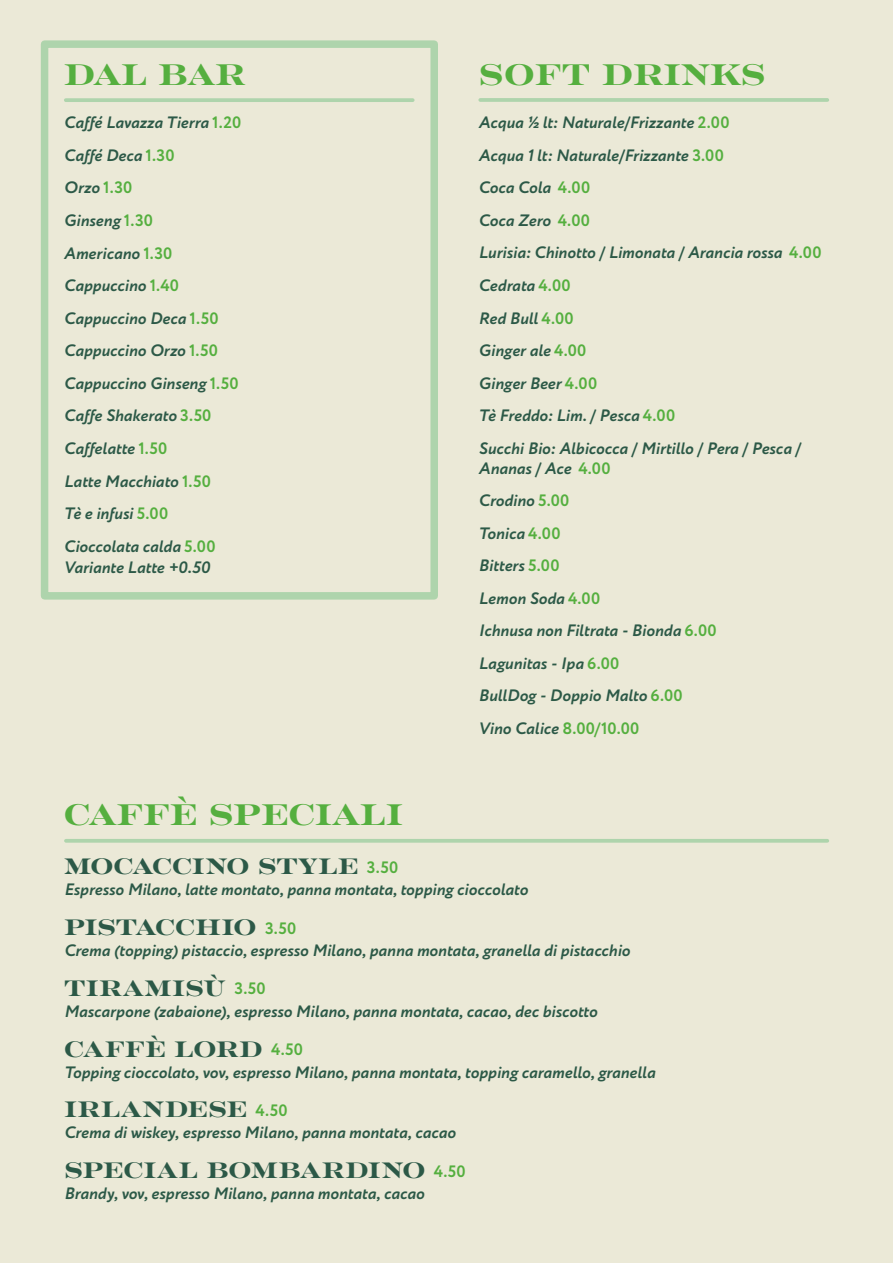
<style>
.page{position:relative;width:893px;height:1263px;background:#ebe9d7}
.page>*{position:absolute;margin:0;border:0;box-sizing:border-box;transform-origin:0 0}
.t1{font:30px "Rosella Solid";color:#55af3f}
.t2{font:22.5px "Rosella Solid";letter-spacing:.005em;color:#2c5947}
.t3{font:22.5px "Rosella Solid";letter-spacing:.025em;color:#2c5947}
.t4{font:italic 700 16.5px/32.5px "Circe";color:#2c5947}
.s1{font-style:normal;color:#55af3f}
.s2{font-family:"Circe";font-weight:700;font-size:16.5px;color:#55af3f}
</style>
<div class="page">
<div style="left:41px;top:40px;width:397px;height:560px;border:8px solid #aed4ac"></div>
<svg style="left:66px;top:98px;width:347px;height:4px"></svg>
<hr style="left:480px;top:98px;width:347px;height:4px;background:#aed4ac">
<svg style="left:66px;top:839px;width:761px;height:4px;fill:#aed4ac"></svg>
<h1 class="t1" style="left:64px;top:48px;width:183px">DAL BAR</h1>
<h1 class="t1" style="left:478px;top:48px;width:288px">SOFT DRINKS</h1>
<p class="t4" style="left:64px;top:107px;width:179px">Caffé Lavazza Tierra <span class="s1">1.20<br></span>Caffé Deca <span class="s1">1.30<br></span>Orzo <span class="s1">1.30<br></span>Ginseng <span class="s1">1.30<br></span>Americano <span class="s1">1.30<br></span>Cappuccino <span class="s1">1.40<br></span>Cappuccino Deca <span class="s1">1.50<br></span>Cappuccino Orzo <span class="s1">1.50<br></span>Cappuccino Ginseng <span class="s1">1.50<br></span>Caffe Shakerato <span class="s1">3.50<br></span>Caffelatte <span class="s1">1.50<br></span>Latte Macchiato <span class="s1">1.50<br></span>Tè e infusi <span class="s1">5.00<br></span>Cioccolata calda <span class="s1">5.00</span></p>
<p class="t4" style="left:64px;top:551px;width:148px">Variante Latte +0.50</p>
<p class="t4" style="left:479px;top:107px;width:344px">Acqua 1/2 lt: Naturale/Frizzante <span class="s1">2.00<br></span>Acqua 1 lt: Naturale/Frizzante <span class="s1">3.00<br></span>Coca Cola <span class="s1">4.00<br></span>Coca Zero <span class="s1">4.00<br></span>Lurisia: Chinotto / Limonata / Arancia rossa <span class="s1">4.00<br></span>Cedrata <span class="s1">4.00<br></span>Red Bull <span class="s1">4.00<br></span>Ginger ale <span class="s1">4.00<br></span>Ginger Beer <span class="s1">4.00<br></span>Tè Freddo: Lim. / Pesca <span class="s1">4.00<br></span>Succhi Bio: Albicocca / Mirtillo / Pera / Pesca /</p>
<p class="t4" style="left:479px;top:452px;width:240px">Ananas / Ace <span class="s1">4.00<br></span>Crodino <span class="s1">5.00<br></span>Tonica <span class="s1">4.00<br></span>Bitters <span class="s1">5.00<br></span>Lemon Soda <span class="s1">4.00<br></span>Ichnusa non Filtrata - Bionda <span class="s1">6.00<br></span>Lagunitas - Ipa <span class="s1">6.00<br></span>BullDog - Doppio Malto <span class="s1">6.00<br></span>Vino Calice <span class="s1">8.00/10.00</span></p>
<h1 class="t1" style="left:64px;top:789px;width:341px">CAFFÈ SPECIALI</h1>
<h2 class="t2" style="left:64px;top:847px;width:336px">MOCACCINO STYLE <span class="s2">3.50</span></h2>
<p class="t4" style="left:64px;top:874px;width:465px">Espresso Milano, latte montato, panna montata, topping cioccolato</p>
<h2 class="t2" style="left:64px;top:908px;width:234px">PISTACCHIO <span class="s2">3.50</span></h2>
<p class="t4" style="left:64px;top:935px;width:568px">Crema (topping) pistaccio, espresso Milano, panna montata, granella di pistacchio</p>
<h2 class="t2" style="left:64px;top:968px;width:203px">TIRAMISÙ <span class="s2">3.50</span></h2>
<p class="t4" style="left:64px;top:996px;width:535px">Mascarpone (zabaione), espresso Milano, panna montata, cacao, dec biscotto</p>
<h2 class="t2" style="left:64px;top:1029px;width:240px">CAFFÈ LORD <span class="s2">4.50</span></h2>
<p class="t4" style="left:64px;top:1056px;width:593px">Topping cioccolato, vov, espresso Milano, panna montata, topping caramello, granella</p>
<h2 class="t3" style="left:64px;top:1090px;width:225px">IRLANDESE <span class="s2">4.50</span></h2>
<p class="t4" style="left:64px;top:1117px;width:393px">Crema di wiskey, espresso Milano, panna montata, cacao</p>
<h2 class="t2" style="left:64px;top:1151px;width:403px">SPECIAL BOMBARDINO <span class="s2">4.50</span></h2>
<p class="t4" style="left:64px;top:1178px;width:362px">Brandy, vov, espresso Milano, panna montata, cacao</p>
</div>
